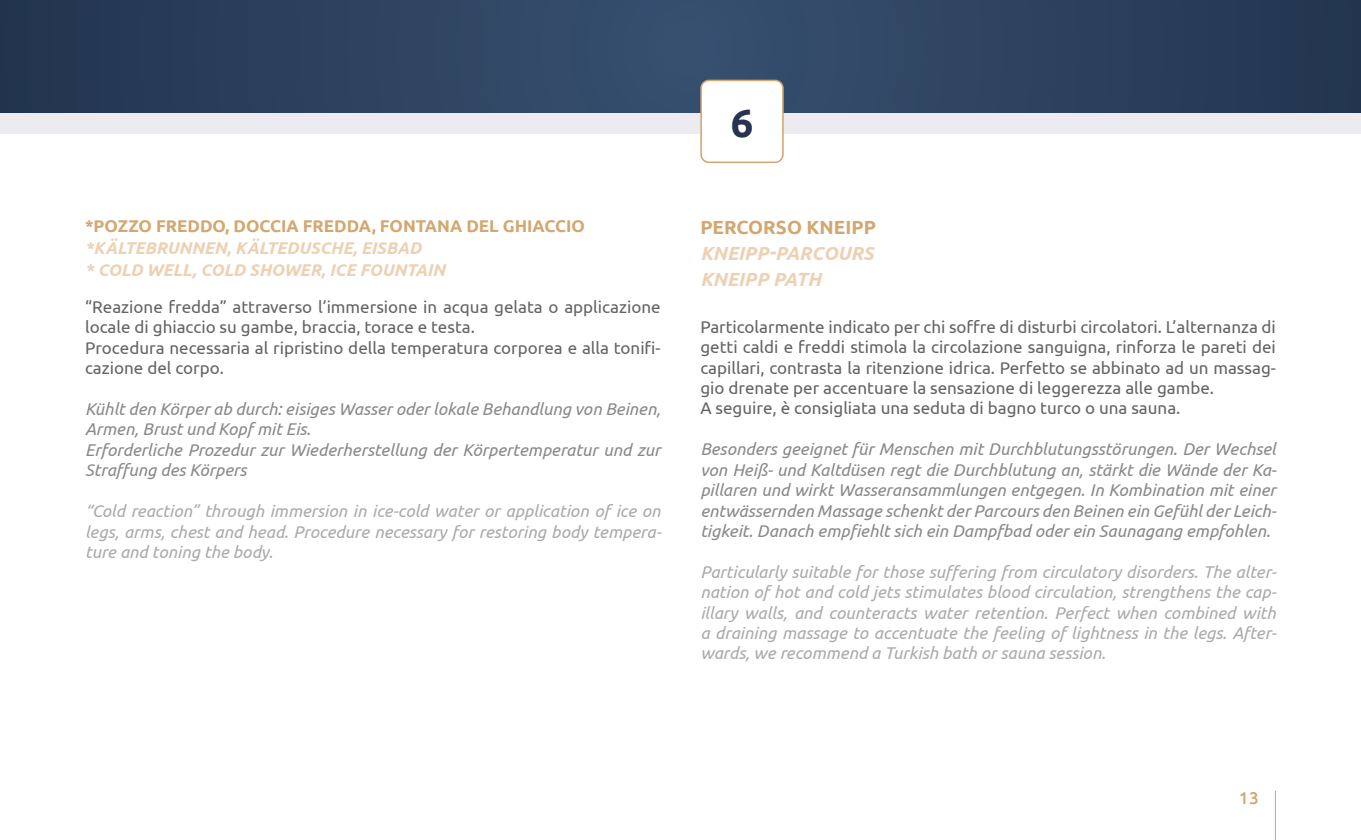
<style>
.page{position:relative;width:1361px;height:840px;background:#fff}
.page>*{position:absolute;margin:0;border:0;box-sizing:border-box;transform-origin:0 0}
.t1{font:700 40px "Ubuntu";color:#273350}
.t2{font:italic 700 19px/26px "Ubuntu";color:#ecd1b2}
.t3{font:700 19px "Ubuntu";color:#d3a76f}
.t4{font:17px/20.4px "Ubuntu";color:#656365}
.t5{font:italic 17px/20.4px "Ubuntu";color:#89898b}
.t6{font:italic 17px/20.4px "Ubuntu";color:#aaaaac;text-align:justify}
.t7{font:italic 700 17px/22px "Ubuntu";color:#ecd1b2}
.t8{font:700 17px "Ubuntu";color:#d3a76f}
.t9{font:500 17px "Ubuntu";color:#d3a76f}
</style>
<div class="page">
<div style="left:0;top:113px;width:1361px;height:21px;background:#edebf0"></div>
<svg style="left:0;top:0;width:1361px;height:113px;background:#2c425e"></svg>
<div style="left:701px;top:80px;width:82px;height:82px;background:#fff;border-radius:8px"></div>
<div style="left:700px;top:80px;width:84px;height:83px;border:2px solid #d3a76f;border-radius:8px"></div>
<hr style="left:1275px;top:790px;width:1px;height:49px;background:#d3a76f">
<p class="t8" style="left:85px;top:216px;width:501px">*POZZO FREDDO, DOCCIA FREDDA, FONTANA DEL GHIACCIO</p>
<p class="t7" style="left:85px;top:237px;width:362px">*KÄLTEBRUNNEN, KÄLTEDUSCHE, EISBAD<br>* COLD WELL, COLD SHOWER, ICE FOUNTAIN</p>
<p class="t4" style="left:85px;top:296px;width:577px">“Reazione fredda” attraverso l’immersione in acqua gelata o applicazione locale di ghiaccio su gambe, braccia, torace e testa.<br>Procedura necessaria al ripristino della temperatura corporea e alla tonifi&shy;cazione del corpo.</p>
<p class="t5" style="left:85px;top:398px;width:577px">Kühlt den Körper ab durch: eisiges Wasser oder lokale Behandlung von Beinen, Armen, Brust und Kopf mit Eis.<br>Erforderliche Prozedur zur Wiederherstellung der Körpertemperatur und zur Straffung des Körpers</p>
<p class="t6" style="left:85px;top:500px;width:578px">“Cold reaction” through immersion in ice-cold water or application of ice on legs, arms, chest and head. Procedure necessary for restoring body tempera&shy;ture and toning the body.</p>
<h1 class="t1" style="left:730px;top:98px;width:24px">6</h1>
<p class="t3" style="left:700px;top:216px;width:177px">PERCORSO KNEIPP</p>
<p class="t2" style="left:700px;top:240px;width:175px">KNEIPP-PARCOURS<br>KNEIPP PATH</p>
<p class="t4" style="left:700px;top:316px;width:577px">Particolarmente indicato per chi soffre di disturbi circolatori. L’alternanza di getti caldi e freddi stimola la circolazione sanguigna, rinforza le pareti dei capillari, contrasta la ritenzione idrica. Perfetto se abbinato ad un massag&shy;gio drenate per accentuare la sensazione di leggerezza alle gambe.<br>A seguire, è consigliata una seduta di bagno turco o una sauna.</p>
<p class="t5" style="left:700px;top:438px;width:578px;text-align:justify">Besonders geeignet für Menschen mit Durchblutungsstörungen. Der Wechsel von Heiß- und Kaltdüsen regt die Durchblutung an, stärkt die Wände der Ka&shy;pillaren und wirkt Wasseransammlungen entgegen. In Kombination mit einer entwässernden Massage schenkt der Parcours den Beinen ein Gefühl der Leich&shy;tigkeit. Danach empfiehlt sich ein Dampfbad oder ein Saunagang empfohlen.</p>
<p class="t6" style="left:700px;top:560px;width:578px">Particularly suitable for those suffering from circulatory disorders. The alter&shy;nation of hot and cold jets stimulates blood circulation, strengthens the cap&shy;illary walls, and counteracts water retention. Perfect when combined with a draining massage to accentuate the feeling of lightness in the legs. After&shy;wards, we recommend a Turkish bath or sauna session.</p>
<p class="t9" style="left:1238px;top:786px;width:22px">13</p>
</div>
